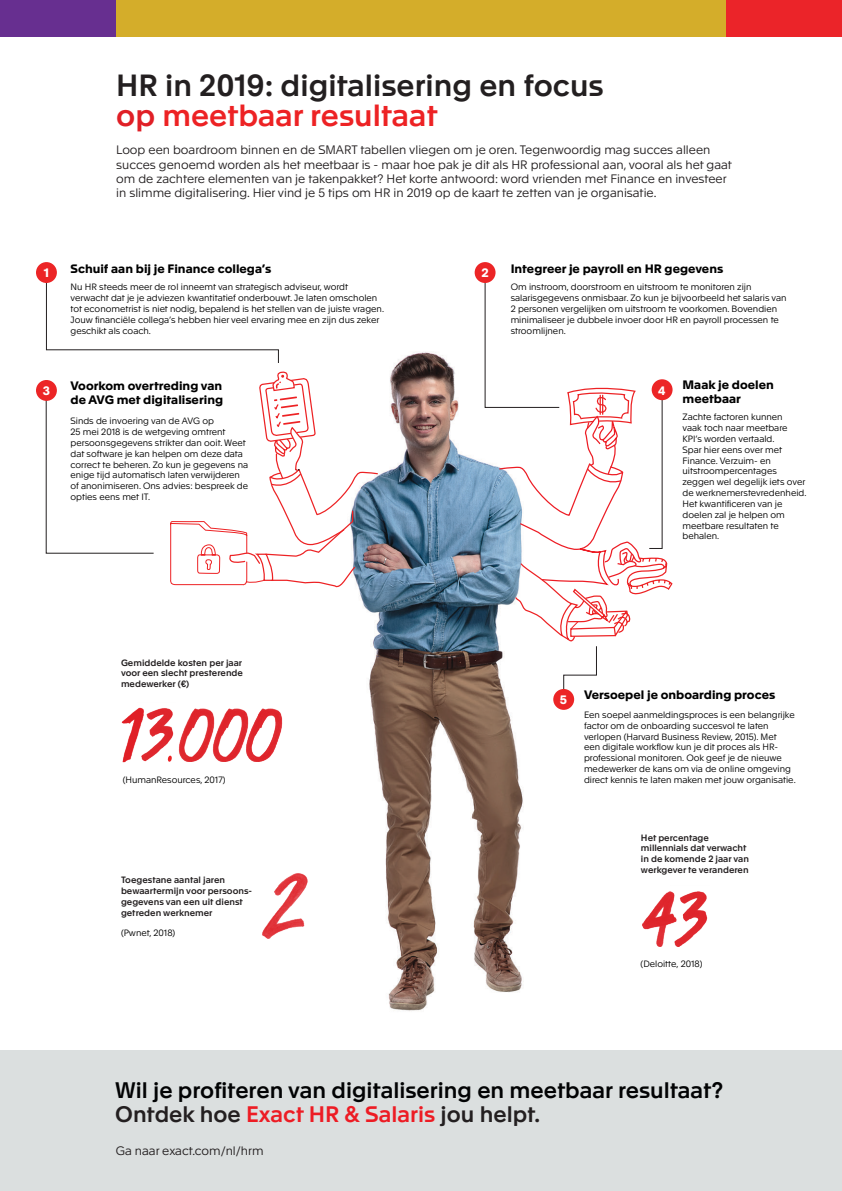
<style>
.page{position:relative;width:842px;height:1191px;background:#fff}
.page>*{position:absolute;margin:0;border:0;box-sizing:border-box;transform-origin:0 0}
.t1{font:500 30px/30px "Apax";color:#231f20}
.t2{font:500 22px/24px "Apax";color:#020304}
.t3{font:300 12px/14.4px "Apax";color:#231f20}
.t4{font:700 12px/14.4px "Apax";color:#000}
.t5{font:700 12px "Apax";color:#fff}
.t6{font:300 9px/10.8px "Apax";color:#000}
.t7{font:500 9px/10.8px "Apax";color:#231f20}
.s1{color:#e01f26}
.s2{color:#ed2224}
.s3{color:#231f20}
.s4{color:#ed1c24}
</style>
<div class="page">
<div style="left:561px;top:0;width:281px;height:36px;background:#eb2429"></div>
<div style="left:0;top:1050px;width:842px;height:141px;background:#dbdfdf"></div>
<img style="left:219px;top:305px;width:461px;height:706px">
<svg style="left:46px;top:394px;width:108px;height:159px"></svg>
<svg style="left:46px;top:276px;width:233px;height:87px"></svg>
<div style="left:475px;top:262px;width:20px;height:21px;background:#ec2526;border-radius:50%"></div>
<div style="left:0;top:0;width:116px;height:36px;background:#672f90"></div>
<div style="left:116px;top:0;width:610px;height:36px;background:#d4ad2a"></div>
<div style="left:36px;top:380px;width:21px;height:21px;background:#ec2526;border-radius:50%"></div>
<svg style="left:485px;top:272px;width:188px;height:428px"></svg>
<svg style="left:170px;top:370px;width:209px;height:236px"></svg>
<img style="left:121px;top:709px;width:16px;height:53px">
<img style="left:137px;top:707px;width:37px;height:55px">
<img style="left:178px;top:708px;width:33px;height:53px">
<img style="left:211px;top:699px;width:34px;height:62px">
<img style="left:245px;top:699px;width:37px;height:62px">
<svg style="left:168px;top:755px;width:4px;height:7px"></svg>
<img style="left:260px;top:867px;width:48px;height:71px">
<img style="left:641px;top:887px;width:29px;height:59px">
<img style="left:670px;top:886px;width:38px;height:60px">
<div style="left:36px;top:262px;width:21px;height:21px;background:#ec2526;border-radius:50%"></div>
<div style="left:652px;top:379px;width:20px;height:21px;background:#ec2526;border-radius:50%"></div>
<div style="left:553px;top:689px;width:21px;height:21px;background:#ec2526;border-radius:50%"></div>
<h1 class="t1" style="left:116px;top:68px;width:489px">HR in 2019: digitalisering en focus <span class="s1">op</span> <span class="s2">meetbaar resultaat</span></h1>
<p class="t3" style="left:116px;top:142px;width:617px">Loop een boardroom binnen en de SMART tabellen vliegen om je oren. Tegenwoordig mag succes alleen succes genoemd worden als het meetbaar is - maar hoe pak je dit als HR professional aan, vooral als het gaat om de zachtere elementen van je takenpakket? Het korte antwoord: word vrienden met Finance en investeer in slimme digitalisering. Hier vind je 5 tips om HR in 2019 op de kaart te zetten van je organisatie.</p>
<h3 class="t5" style="left:44px;top:264px;width:7px">1</h3>
<h3 class="t5" style="left:43px;top:382px;width:9px">3</h3>
<h3 class="t4" style="left:71px;top:260px;width:202px">Schuif aan bij je Finance collega’s</h3>
<p class="t6" style="left:71px;top:281px;width:315px">Nu HR steeds meer de rol inneemt van strategisch adviseur, wordt verwacht dat je je adviezen kwantitatief onderbouwt. Je laten omscholen tot econometrist is niet nodig, bepalend is het stellen van de juiste vragen.<br>Jouw financiële collega’s hebben hier veel ervaring mee en zijn dus zeker geschikt als coach.</p>
<h3 class="t4" style="left:71px;top:377px;width:154px">Voorkom overtreding van de AVG met digitalisering</h3>
<p class="t6" style="left:71px;top:415px;width:179px">Sinds de invoering van de AVG op<br>25 mei 2018 is de wetgeving omtrent persoonsgegevens strikter dan ooit. Weet dat software je kan helpen om deze data correct te beheren. Zo kun je gegevens na enige tijd automatisch laten verwijderen of anonimiseren. Ons advies: bespreek de opties eens met IT.</p>
<h3 class="t5" style="left:481px;top:264px;width:9px">2</h3>
<h3 class="t4" style="left:511px;top:260px;width:214px">Integreer je payroll en HR gegevens</h3>
<p class="t6" style="left:511px;top:281px;width:277px">Om instroom, doorstroom en uitstroom te monitoren zijn salarisgegevens onmisbaar. Zo kun je bijvoorbeeld het salaris van 2 personen vergelijken om uitstroom te voorkomen. Bovendien minimaliseer je dubbele invoer door HR en payroll processen te stroomlijnen.</p>
<h3 class="t5" style="left:658px;top:381px;width:9px">4</h3>
<h3 class="t4" style="left:682px;top:376px;width:93px">Maak je doelen meetbaar</h3>
<p class="t6" style="left:682px;top:411px;width:125px">Zachte factoren kunnen<br>vaak toch naar meetbare<br>KPI’s worden vertaald.<br>Spar hier eens over met<br>Finance. Verzuim- en uitstroompercentages zeggen wel degelijk iets over de werknemerstevredenheid.<br>Het kwantificeren van je doelen zal je helpen om meetbare resultaten te behalen.</p>
<p class="t7" style="left:121px;top:656px;width:123px;text-align:justify">Gemiddelde kosten per jaar voor een slecht presterende medewerker (€)</p>
<p class="t6" style="left:123px;top:773px;width:104px">(HumanResources, 2017)</p>
<p class="t7" style="left:121px;top:874px;width:133px">Toegestane aantal jaren bewaartermijn voor persoons&shy;gegevens van een uit dienst getreden werknemer</p>
<p class="t6" style="left:121px;top:927px;width:56px">(Pwnet, 2018)</p>
<h3 class="t5" style="left:560px;top:691px;width:9px">5</h3>
<h3 class="t4" style="left:584px;top:687px;width:193px">Versoepel je onboarding proces</h3>
<p class="t6" style="left:584px;top:709px;width:213px">Een soepel aanmeldingsproces is een belangrijke factor om de onboarding succesvol te laten verlopen (Harvard Business Review, 2015). Met<br>een digitale workflow kun je dit proces als HR&shy;professional monitoren. Ook geef je de nieuwe medewerker de kans om via de online omgeving direct kennis te laten maken met jouw organisatie.</p>
<p class="t7" style="left:641px;top:831px;width:110px">Het percentage millennials dat verwacht in de komende 2 jaar van werkgever te veranderen</p>
<p class="t6" style="left:641px;top:958px;width:63px">(Deloitte, 2018)</p>
<h2 class="t2" style="left:115px;top:1076px;width:609px">Wil je profiteren van digitalisering en meetbaar resultaat?<br><span class="s3">Ontdek hoe</span> <span class="s4">Exact HR &amp; Salaris</span> <span class="s3">jou helpt.</span></h2>
<h3 class="t3" style="left:116px;top:1142px;width:149px">Ga naar exact.com/nl/hrm</h3>
</div>
